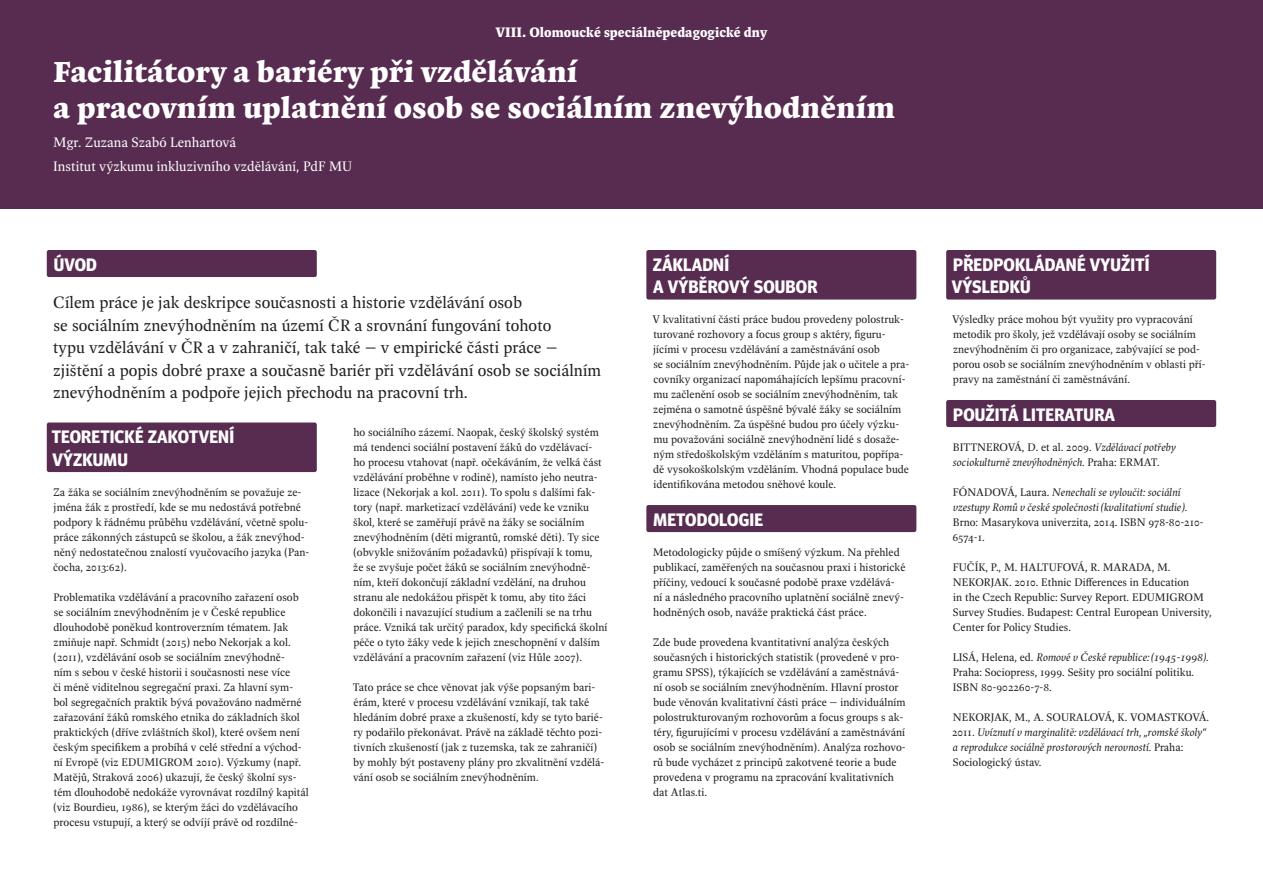
<style>
.page{position:relative;width:1263px;height:893px;background:#fff}
.page>*{position:absolute;margin:0;border:0;box-sizing:border-box;transform-origin:0 0}
.t1{font:700 30px/36px "Zenon";color:#fff}
.t2{font:18px/22.5px "Spinoza Pro";color:#231f20}
.t3{font:700 18px/22.5px "Meta Headline Pro";letter-spacing:.01em;color:#fff}
.t4{font:15px/24.4px "Spinoza Pro";color:#fff}
.t5{font:700 15px "Spinoza Pro";color:#fff}
.t6{font:12px/15px "Spinoza Pro";color:#231f20}
.t7{font:italic 12px/15px "Spinoza Pro";color:#231f20}
.s1{font-style:normal}
.s2{font-style:italic}
</style>
<div class="page">
<div style="left:0;top:0;width:1263px;height:209px;background:#572c50"></div>
<div style="left:47px;top:250px;width:270px;height:27px;background:#572c50;border-radius:2px"></div>
<div style="left:47px;top:422px;width:270px;height:50px;background:#572c50;border-radius:2px"></div>
<div style="left:646px;top:250px;width:270px;height:50px;background:#572c50;border-radius:2px"></div>
<div style="left:646px;top:505px;width:270px;height:27px;background:#572c50;border-radius:2px"></div>
<div style="left:946px;top:250px;width:270px;height:50px;background:#572c50;border-radius:2px"></div>
<div style="left:946px;top:400px;width:270px;height:27px;background:#572c50;border-radius:2px"></div>
<p class="t5" style="left:495px;top:24px;width:274px">VIII. Olomoucké speciálněpedagogické dny</p>
<h1 class="t1" style="left:53px;top:52px;width:843px">Facilitátory a bariéry při vzdělávání<br>a pracovním uplatnění osob se sociálním znevýhodněním</h1>
<p class="t4" style="left:53px;top:130px;width:301px">Mgr. Zuzana Szabó Lenhartová<br>Institut výzkumu inkluzivního vzdělávání, PdF MU</p>
<h2 class="t3" style="left:54px;top:252px;width:45px">ÚVOD</h2>
<p class="t2" style="left:53px;top:291px;width:550px">Cílem práce je jak deskripce současnosti a historie vzdělávání osob<br>se sociálním znevýhodněním na území ČR a srovnání fungování tohoto<br>typu vzdělávání v ČR a v zahraničí, tak také – v empirické části práce – zjištění a popis dobré praxe a současně bariér při vzdělávání osob se sociálním znevýhodněním a podpoře jejich přechodu na pracovní trh.</p>
<h2 class="t3" style="left:52px;top:424px;width:184px">TEORETICKÉ ZAKOTVENÍ<br>VÝZKUMU</h2>
<p class="t6" style="left:53px;top:485px;width:258px">Za žáka se sociálním znevýhodněním se považuje ze&shy;jména žák z prostředí, kde se mu nedostává potřebné podpory k řádnému průběhu vzdělávání, včetně spolu&shy;práce zákonných zástupců se školou, a žák znevýhod&shy;něný nedostatečnou znalostí vyučovacího jazyka (Pan&shy;čocha, 2013:62).</p>
<p class="t6" style="left:53px;top:590px;width:257px">Problematika vzdělávání a pracovního zařazení osob se sociálním znevýhodněním je v České republice dlouhodobě poněkud kontroverzním tématem. Jak zmiňuje např. Schmidt (2015) nebo Nekorjak a kol. (2011), vzdělávání osob se sociálním znevýhodně-<br>ním s sebou v české historii i současnosti nese více<br>či méně viditelnou segregační praxi. Za hlavní sym&shy;bol segregačních praktik bývá považováno nadměrné zařazování žáků romského etnika do základních škol praktických (dříve zvláštních škol), které ovšem není českým specifikem a probíhá v celé střední a východ&shy;ní Evropě (viz EDUMIGROM 2010). Výzkumy (např.<br>Matějů, Straková 2006) ukazují, že český školní sys&shy;tém dlouhodobě nedokáže vyrovnávat rozdílný kapitál (viz Bourdieu, 1986), se kterým žáci do vzdělávacího procesu vstupují, a který se odvíjí právě od rozdílné-</p>
<p class="t6" style="left:353px;top:425px;width:256px">ho sociálního zázemí. Naopak, český školský systém má tendenci sociální postavení žáků do vzdělávací-<br>ho procesu vtahovat (např. očekáváním, že velká část vzdělávání proběhne v rodině), namísto jeho neutra&shy;lizace (Nekorjak a kol. 2011). To spolu s dalšími fak&shy;tory (např. marketizací vzdělávání) vede ke vzniku škol, které se zaměřují právě na žáky se sociálním znevýhodněním (děti migrantů, romské děti). Ty sice (obvykle snižováním požadavků) přispívají k tomu,<br>že se zvyšuje počet žáků se sociálním znevýhodně&shy;ním, kteří dokončují základní vzdělání, na druhou stranu ale nedokážou přispět k tomu, aby tito žáci dokončili i navazující studium a začlenili se na trhu práce. Vzniká tak určitý paradox, kdy specifická školní péče o tyto žáky vede k jejich zneschopnění v dalším vzdělávání a pracovním zařazení (viz Hůle 2007).</p>
<p class="t6" style="left:353px;top:680px;width:253px">Tato práce se chce věnovat jak výše popsaným bari&shy;érám, které v procesu vzdělávání vznikají, tak také hledáním dobré praxe a zkušeností, kdy se tyto barié&shy;ry podařilo překonávat. Právě na základě těchto pozi&shy;tivních zkušeností (jak z tuzemska, tak ze zahraničí) by mohly být postaveny plány pro zkvalitnění vzdělá&shy;vání osob se sociálním znevýhodněním.</p>
<h2 class="t3" style="left:653px;top:252px;width:166px">ZÁKLADNÍ<br>A VÝBĚROVÝ SOUBOR</h2>
<p class="t6" style="left:652px;top:312px;width:258px">V kvalitativní části práce budou provedeny polostruk&shy;turované rozhovory a focus group s aktéry, figuru&shy;jícími v procesu vzdělávání a zaměstnávání osob<br>se sociálním znevýhodněním. Půjde jak o učitele a pra&shy;covníky organizací napomáhajících lepšímu pracovní&shy;mu začlenění osob se sociálním znevýhodněním, tak zejména o samotné úspěšné bývalé žáky se sociálním znevýhodněním. Za úspěšné budou pro účely výzku&shy;mu považováni sociálně znevýhodnění lidé s dosaže&shy;ným středoškolským vzděláním s maturitou, popřípa&shy;dě vysokoškolským vzděláním. Vhodná populace bude identifikována metodou sněhové koule.</p>
<h2 class="t3" style="left:654px;top:507px;width:111px">METODOLOGIE</h2>
<p class="t6" style="left:653px;top:545px;width:254px">Metodologicky půjde o smíšený výzkum. Na přehled publikací, zaměřených na současnou praxi i historické příčiny, vedoucí k současné podobě praxe vzdělává&shy;ní a následného pracovního uplatnění sociálně znevý&shy;hodněných osob, naváže praktická část práce.</p>
<p class="t6" style="left:653px;top:635px;width:254px">Zde bude provedena kvantitativní analýza českých současných i historických statistik (provedené v pro&shy;gramu SPSS), týkajících se vzdělávání a zaměstnává&shy;ní osob se sociálním znevýhodněním. Hlavní prostor bude věnován kvalitativní části práce – individuálním polostrukturovaným rozhovorům a focus groups s ak&shy;téry, figurujícími v procesu vzdělávání a zaměstnávání osob se sociálním znevýhodněním). Analýza rozhovo&shy;rů bude vycházet z principů zakotvené teorie a bude provedena v programu na zpracování kvalitativních dat Atlas.ti.</p>
<h2 class="t3" style="left:952px;top:252px;width:199px">PŘEDPOKLÁDANÉ VYUŽITÍ<br>VÝSLEDKŮ</h2>
<p class="t6" style="left:952px;top:312px;width:255px">Výsledky práce mohou být využity pro vypracování metodik pro školy, jež vzdělávají osoby se sociálním znevýhodněním či pro organizace, zabývající se pod&shy;porou osob se sociálním znevýhodněním v oblasti pří&shy;pravy na zaměstnání či zaměstnávání.</p>
<h2 class="t3" style="left:953px;top:402px;width:163px">POUŽITÁ LITERATURA</h2>
<p class="t7" style="left:953px;top:440px;width:224px"><span class="s1">BITTNEROVÁ, D. et al. 2009.</span> Vzdělávací potřeby sociokulturně znevýhodněných. <span class="s1">Praha: ERMAT.</span></p>
<p class="t7" style="left:953px;top:485px;width:236px"><span class="s1">FÓNADOVÁ, Laura.</span> Nenechali se vyloučit: sociální vzestupy Romů v české společnosti (kvalitativní studie).</p>
<p class="t6" style="left:952px;top:515px;width:253px">Brno: Masarykova univerzita, 2014. ISBN 978-80-210-<br>6574-1.</p>
<p class="t6" style="left:953px;top:560px;width:260px">FUČÍK, P., M. HALTUFOVÁ, R. MARADA, M.<br>NEKORJAK. 2010. Ethnic Differences in Education<br>in the Czech Republic: Survey Report. EDUMIGROM Survey Studies. Budapest: Central European University, Center for Policy Studies.</p>
<p class="t6" style="left:953px;top:650px;width:258px">LISÁ, Helena, ed. <span class="s2">Romové v České republice: (1945-1998).<br></span>Praha: Sociopress, 1999. Sešity pro sociální politiku.<br>ISBN 80-902260-7-8.</p>
<p class="t7" style="left:952px;top:710px;width:259px"><span class="s1">NEKORJAK, M., A. SOURALOVÁ, K. VOMASTKOVÁ.<br>2011.</span> Uvíznutí v marginalitě: vzdělávací trh, „romské školy“ a reprodukce sociálně prostorových nerovností. <span class="s1">Praha:<br>Sociologický ústav.</span></p>
</div>
